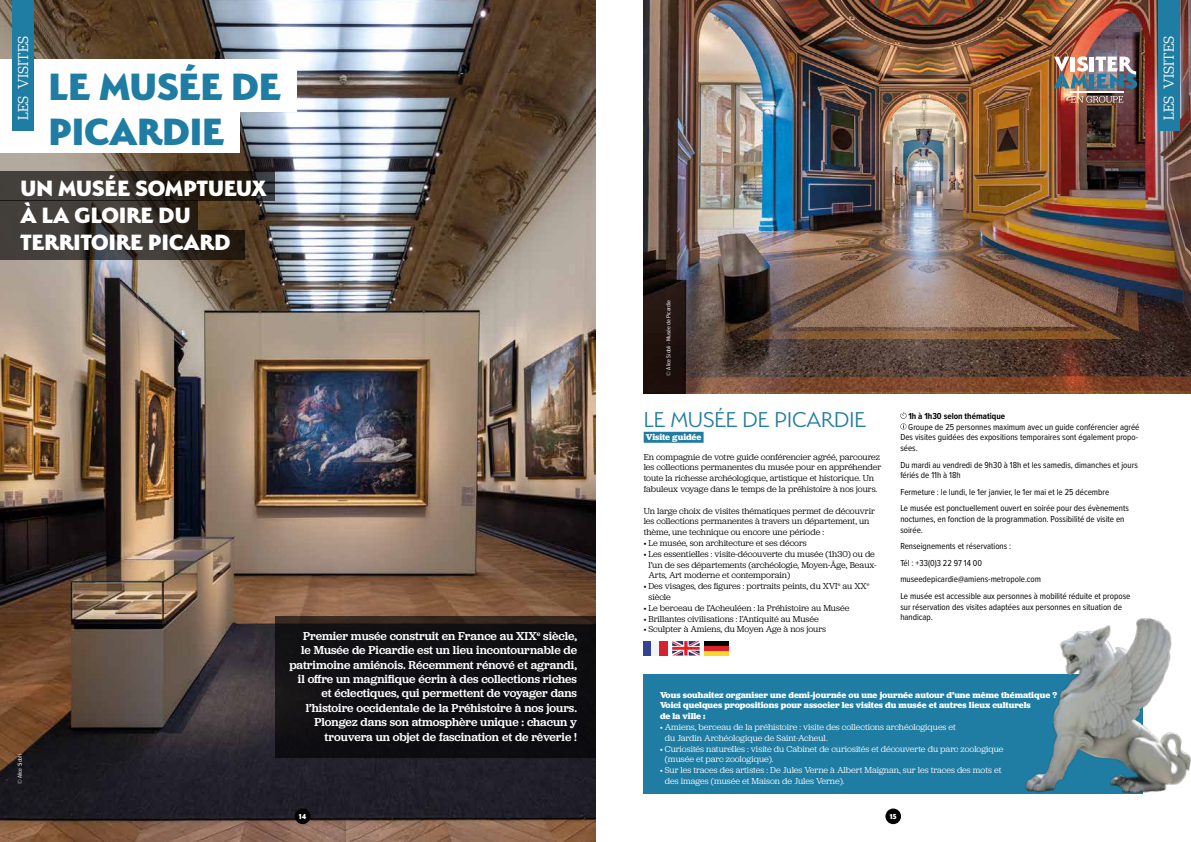
<style>
.page{position:relative;width:1191px;height:842px;background:#fff}
.page>*{position:absolute;margin:0;border:0;box-sizing:border-box;transform-origin:0 0}
.t1{font:800 42.5px/46px "Serenity";letter-spacing:-.02em;color:#1f7ca2}
.t2{font:800 24.8px/26.8px "Serenity";letter-spacing:-.02em;color:#fff}
.t3{font:300 24px "Serenity";color:#1f7ca2}
.t4{font:15px "Jubilat";color:#fff}
.t5{font:500 12px/14.4px "Jubilat";color:#fff;text-align:right}
.t6{font:9px/10.8px "Jubilat";color:#000}
.t7{font:9px/10.8px "Proxima Nova Cond";color:#000}
.t8{font:9px/10.8px "Jubilat";color:#fff}
.t9{font:700 9px/10.8px "Jubilat";color:#fff}
.t10{font:700 9px "Proxima Nova Cond";color:#000}
.t11{font:800 8px "Serenity";color:#fff}
.t12{font:6px "Proxima Nova Cond";color:#fff}
</style>
<div class="page">
<img style="left:0;top:0;width:595px;height:842px">
<div style="left:0;top:60px;width:296px;height:52px;background:#fff"></div>
<div style="left:0;top:106px;width:240px;height:47px;background:#fff"></div>
<div style="left:275px;top:617px;width:320px;height:141px;background:#0f0f12"></div>
<svg style="left:0;top:171px;width:274px;height:30px;background:#312c26"></svg>
<svg style="left:0;top:201px;width:198px;height:29px;background:#3a3530"></svg>
<svg style="left:0;top:230px;width:245px;height:29px;background:#37322e"></svg>
<div style="left:643px;top:675px;width:499px;height:119px;background:#1f7ca2"></div>
<img style="left:643px;top:0;width:548px;height:393px">
<div style="left:1089px;top:57px;width:5px;height:14px;background:#fff"></div>
<svg style="left:1053px;top:56px;width:35px;height:33px"></svg>
<div style="left:1089px;top:74px;width:5px;height:15px;background:#1f7ca2"></div>
<svg style="left:1095px;top:57px;width:42px;height:32px"></svg>
<hr style="left:1070px;top:91px;width:53px;height:1px;background:#fff">
<svg style="left:1070px;top:96px;width:53px;height:7px"></svg>
<div style="left:643px;top:432px;width:60px;height:11px;background:#1f7ca2"></div>
<svg style="left:900px;top:412px;width:6px;height:17px"></svg>
<div style="left:643px;top:641px;width:9px;height:14px;background:#354294"></div>
<div style="left:652px;top:641px;width:8px;height:14px;background:#f4f3f4"></div>
<div style="left:660px;top:641px;width:8px;height:14px;background:#d62135"></div>
<svg style="left:672px;top:641px;width:27px;height:14px"></svg>
<div style="left:704px;top:641px;width:24px;height:5px;background:#020303"></div>
<div style="left:704px;top:646px;width:24px;height:5px;background:#df2027"></div>
<hr style="left:704px;top:651px;width:24px;height:4px;background:#f6d92c">
<img style="left:1012px;top:618px;width:179px;height:176px">
<div style="left:1158px;top:0;width:21px;height:131px;background:#1f7ca2"></div>
<div style="left:13px;top:0;width:21px;height:131px;background:#1f7ca2"></div>
<div style="left:295px;top:808px;width:15px;height:16px;background:#000;border-radius:50%"></div>
<div style="left:885px;top:808px;width:16px;height:16px;background:#000;border-radius:50%"></div>
<h3 class="t4" style="left:14px;top:120px;width:86px;rotate:-90deg">LES VISITES</h3>
<h3 class="t4" style="left:1159px;top:120px;width:86px;rotate:-90deg">LES VISITES</h3>
<h1 class="t1" style="left:48px;top:63px;width:235px">LE MUSÉE DE<br>PICARDIE</h1>
<h2 class="t2" style="left:20px;top:175px;width:248px">UN MUSÉE SOMPTUEUX<br>À LA GLOIRE DU<br>TERRITOIRE PICARD</h2>
<p class="t12" style="left:15px;top:784px;width:32px;rotate:-90deg">© Alice Sidoli</p>
<p class="t5" style="left:289px;top:628px;width:289px">Premier musée construit en France au XIX<sup>e</sup> siècle,<br>le Musée de Picardie est un lieu incontournable de patrimoine amiénois. Récemment rénové et agrandi, il offre un magnifique écrin à des collections riches et éclectiques, qui permettent de voyager dans l’histoire occidentale de la Préhistoire à nos jours.<br>Plongez dans son atmosphère unique : chacun y trouvera un objet de fascination et de rêverie !</p>
<p class="t12" style="left:664px;top:375px;width:77px;rotate:-90deg">© Alice Sidoli - Musée de Picardie</p>
<h3 class="t3" style="left:643px;top:407px;width:224px">LE MUSÉE DE PICARDIE</h3>
<p class="t9" style="left:646px;top:432px;width:57px">Visite guidée</p>
<p class="t6" style="left:643px;top:451px;width:239px">En compagnie de votre guide conférencier agréé, parcourez les collections permanentes du musée pour en appréhender toute la richesse archéologique, artistique et historique. Un fabuleux voyage dans le temps de la préhistoire à nos jours.</p>
<p class="t6" style="left:643px;top:505px;width:233px">Un large choix de visites thématiques permet de découvrir les collections permanentes à travers un département, un thème, une technique ou encore une période :</p>
<p class="t6" style="left:643px;top:537px;width:165px">• Le musée, son architecture et ses décors</p>
<p class="t6" style="left:648px;top:548px;width:229px;text-indent:-5px">• Les essentielles : visite-découverte du musée (1h30) ou de l’un de ses départements (archéologie, Moyen-Âge, Beaux-<br>Arts, Art moderne et contemporain)</p>
<p class="t6" style="left:648px;top:580px;width:222px;text-indent:-5px">• Des visages, des figures : portraits peints, du XVI<sup>e</sup> au XX<sup>e </sup>siècle</p>
<p class="t6" style="left:643px;top:602px;width:207px">• Le berceau de l’Acheuléen : la Préhistoire au Musée</p>
<p class="t6" style="left:643px;top:613px;width:177px">• Brillantes civilisations : l’Antiquité au Musée</p>
<p class="t6" style="left:643px;top:624px;width:184px">• Sculpter à Amiens, du Moyen Age à nos jours</p>
<p class="t10" style="left:908px;top:409px;width:98px">1h à 1h30 selon thématique</p>
<p class="t7" style="left:900px;top:421px;width:241px;text-indent:8px">Groupe de 25 personnes maximum avec un guide conférencier agréé<br>Des visites guidées des expositions temporaires sont également propo&shy;sées.</p>
<p class="t7" style="left:900px;top:459px;width:239px">Du mardi au vendredi de 9h30 à 18h et les samedis, dimanches et jours fériés de 11h à 18h</p>
<p class="t7" style="left:900px;top:483px;width:230px;line-height:16.5px">Fermeture : le lundi, le 1er janvier, le 1er mai et le 25 décembre<br>Le musée est ponctuellement ouvert en soirée pour des évènements</p>
<p class="t7" style="left:900px;top:513px;width:226px">nocturnes, en fonction de la programmation. Possibilité de visite en soirée.</p>
<p class="t7" style="left:900px;top:538px;width:231px;line-height:16.5px">Renseignements et réservations :<br>Tél : +33(0)3 22 97 14 00<br>museedepicardie@amiens-metropole.com<br>Le musée est accessible aux personnes à mobilité réduite et propose</p>
<p class="t7" style="left:900px;top:601px;width:223px">sur réservation des visites adaptées aux personnes en situation de handicap.</p>
<p class="t9" style="left:660px;top:689px;width:398px">Vous souhaitez organiser une demi-journée ou une journée autour d’une même thématique ?<br>Voici quelques propositions pour associer les visites du musée et autres lieux culturels<br>de la ville :</p>
<p class="t8" style="left:665px;top:721px;width:293px;text-indent:-5px">• Amiens, berceau de la préhistoire : visite des collections archéologiques et du Jardin Archéologique de Saint-Acheul.</p>
<p class="t8" style="left:665px;top:743px;width:340px;text-indent:-5px">• Curiosités naturelles : visite du Cabinet de curiosités et découverte du parc zoologique (musée et parc zoologique).</p>
<p class="t8" style="left:665px;top:764px;width:338px;text-indent:-5px">• Sur les traces des artistes : De Jules Verne à Albert Maignan, sur les traces des mots et des images (musée et Maison de Jules Verne).</p>
<p class="t11" style="left:299px;top:812px;width:9px">14</p>
<p class="t11" style="left:889px;top:812px;width:9px">15</p>
</div>
